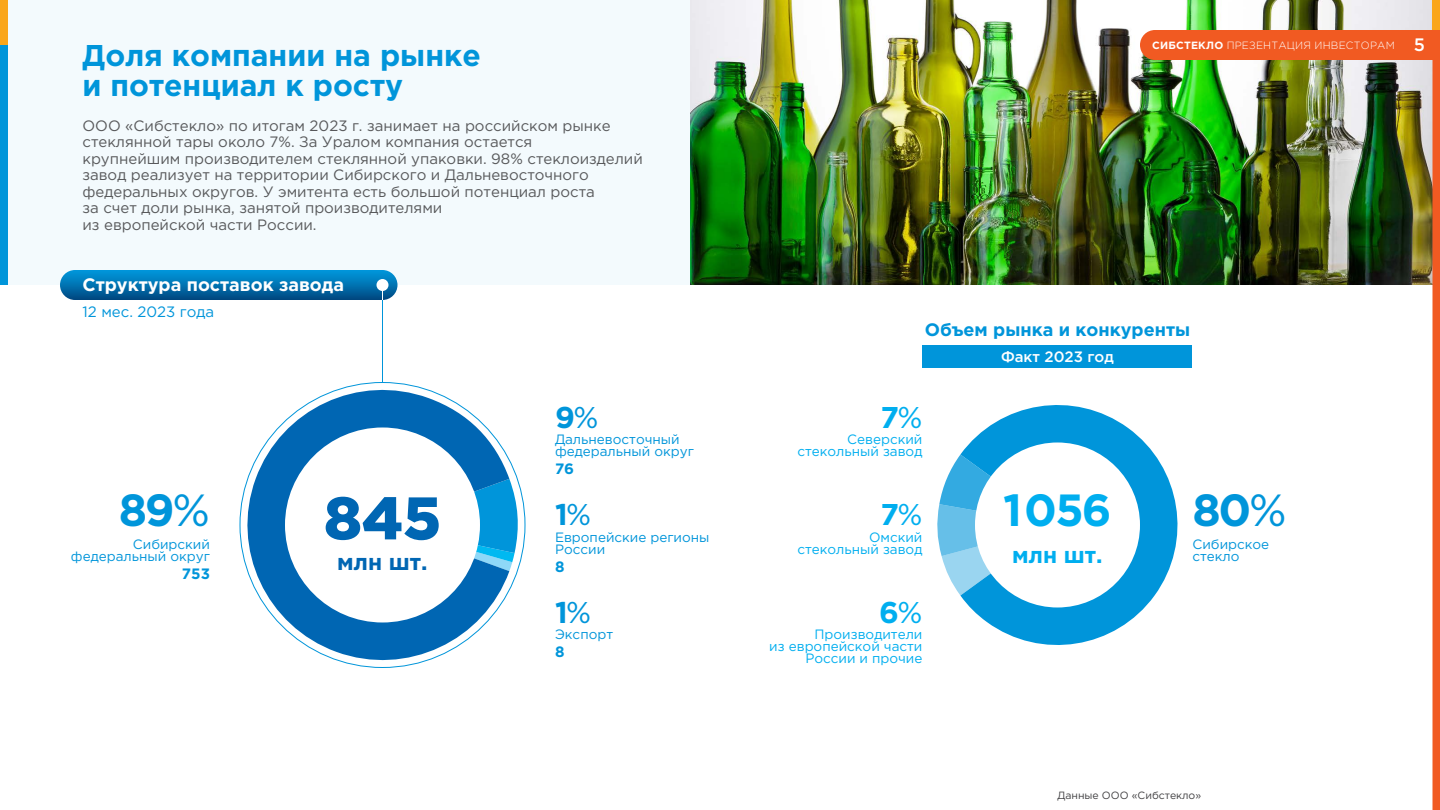
<style>
.page{position:relative;width:1440px;height:810px;background:#fff}
.page>*{position:absolute;margin:0;border:0;box-sizing:border-box;transform-origin:0 0}
.t1{font:900 60px "Gotham Pro";color:#0066b3}
.t2{font:700 45px "Gotham Pro";color:#0095da}
.t3{font:700 45px "Gotham Pro";color:#00aeef}
.t4{font:700 30px/30px "Gotham Pro";color:#0095da}
.t5{font:700 30px "Gotham Pro";color:#00aeef}
.t6{font:700 22.5px "Gotham Pro";color:#0066b3}
.t7{font:700 22.5px "Gotham Pro";color:#00aeef}
.t8{font:700 18px "Gotham Pro";color:#fff}
.t9{font:700 18px "Gotham Pro";color:#0095da}
.t10{font:15px/16.5px "Gotham Pro";color:#58595b}
.t11{font:15px "Gotham Pro";color:#0095da}
.t12{font:500 15px "Gotham Pro";color:#fff}
.t13{font:700 15px "Gotham Pro";color:#0095da}
.t14{font:13.5px/12px "Gotham Pro";color:#0095da}
.t15{font:13.5px/12px "Gotham Pro";color:#00aeef;text-align:right}
.t16{font:300 10.5px "Gotham Pro";letter-spacing:.02em;color:#fff}
.t17{font:10.5px "Gotham Pro";color:#414042}
.s1{font-weight:400}
.s2{font-weight:700}
.s3{font-weight:500;font-size:18px}
</style>
<div class="page">
<div style="left:0;top:0;width:1440px;height:285px;background:#f3fafd"></div>
<svg style="left:961px;top:405px;width:194px;height:240px;fill:#0095da"></svg>
<svg style="left:937px;top:454px;width:77px;height:142px"></svg>
<svg style="left:509px;top:479px;width:11px;height:92px"></svg>
<svg style="left:239px;top:382px;width:270px;height:286px;fill:#006ab5"></svg>
<div style="left:60px;top:270px;width:338px;height:30px;background:linear-gradient(to bottom,#009bdf,#014c85);border-radius:15px"></div>
<div style="left:285px;top:428px;width:195px;height:194px;background:#fff;border-radius:50%"></div>
<img style="left:690px;top:0;width:742px;height:285px">
<div style="left:922px;top:345px;width:270px;height:23px;background:#0095da"></div>
<div style="left:975px;top:442px;width:165px;height:166px;background:#fff;border-radius:50%"></div>
<hr style="left:382px;top:285px;width:1px;height:97px;background:#0095da">
<div style="left:376px;top:279px;width:12px;height:12px;background:#fff;border-radius:50%"></div>
<svg style="left:1155px;top:30px;width:285px;height:780px"></svg>
<div style="left:0;top:45px;width:8px;height:240px;background:#0095da"></div>
<div style="left:0;top:0;width:8px;height:45px;background:#faa61a"></div>
<div style="left:1432px;top:0;width:8px;height:30px;background:#faa61a"></div>
<div style="left:1140px;top:30px;width:30px;height:30px;background:#f15a22;border-radius:50%"></div>
<h3 class="t4" style="left:82px;top:40px;width:400px">Доля компании на рынке и потенциал к росту</h3>
<p class="t10" style="left:82px;top:117px;width:562px">ООО «Сибстекло» по итогам 2023 г. занимает на российском рынке стеклянной тары около 7%. За Уралом компания остается<br>крупнейшим производителем стеклянной упаковки. 98% стеклоизделий завод реализует на территории Сибирского и Дальневосточного федеральных округов. У эмитента есть большой потенциал роста<br>за счет доли рынка, занятой производителями<br>из европейской части России.</p>
<p class="t8" style="left:82px;top:275px;width:263px">Структура поставок завода</p>
<p class="t11" style="left:82px;top:303px;width:133px">12 мес. 2023 года</p>
<h2 class="t2" style="left:119px;top:484px;width:93px">89<span class="s1">%</span></h2>
<p class="t14" style="left:71px;top:539px;width:141px;text-align:right">Сибирский федеральный округ</p>
<p class="t13" style="left:182px;top:565px;width:30px">753</p>
<h1 class="t1" style="left:324px;top:483px;width:118px">845</h1>
<h3 class="t6" style="left:337px;top:549px;width:92px">млн шт.</h3>
<h3 class="t4" style="left:555px;top:401px;width:45px">9<span class="s1">%</span></h3>
<p class="t14" style="left:555px;top:434px;width:141px">Дальневосточный федеральный округ</p>
<p class="t13" style="left:555px;top:460px;width:21px">76</p>
<h3 class="t4" style="left:555px;top:499px;width:38px">1<span class="s1">%</span></h3>
<p class="t14" style="left:555px;top:531px;width:156px">Европейские регионы<br>России</p>
<p class="t13" style="left:555px;top:558px;width:11px">8</p>
<h3 class="t4" style="left:555px;top:596px;width:38px">1<span class="s1">%</span></h3>
<p class="t14" style="left:555px;top:629px;width:60px">Экспорт</p>
<p class="t13" style="left:555px;top:643px;width:11px">8</p>
<p class="t16" style="left:1152px;top:39px;width:274px"><span class="s2">СИБСТЕКЛО</span> ПРЕЗЕНТАЦИЯ ИНВЕСТОРАМ <span class="s3">5</span></p>
<p class="t9" style="left:925px;top:320px;width:267px">Объем рынка и конкуренты</p>
<h3 class="t5" style="left:880px;top:400px;width:44px">7<span class="s1">%</span></h3>
<p class="t15" style="left:797px;top:434px;width:127px">Северский стекольный завод</p>
<h3 class="t5" style="left:880px;top:497px;width:44px">7<span class="s1">%</span></h3>
<p class="t15" style="left:797px;top:531px;width:127px">Омский стекольный завод</p>
<h3 class="t5" style="left:879px;top:595px;width:45px">6<span class="s1">%</span></h3>
<p class="t15" style="left:769px;top:629px;width:155px">Производители<br>из европейской части<br>России и прочие</p>
<p class="t12" style="left:1001px;top:348px;width:114px">Факт 2023 год</p>
<h2 class="t3" style="left:1003px;top:484px;width:110px">1056</h2>
<h3 class="t7" style="left:1012px;top:542px;width:92px">млн шт.</h3>
<h2 class="t2" style="left:1192px;top:484px;width:96px">80<span class="s1">%</span></h2>
<p class="t14" style="left:1192px;top:539px;width:78px">Сибирское стекло</p>
<p class="t17" style="left:1058px;top:789px;width:145px">Данные ООО «Сибстекло»</p>
</div>
